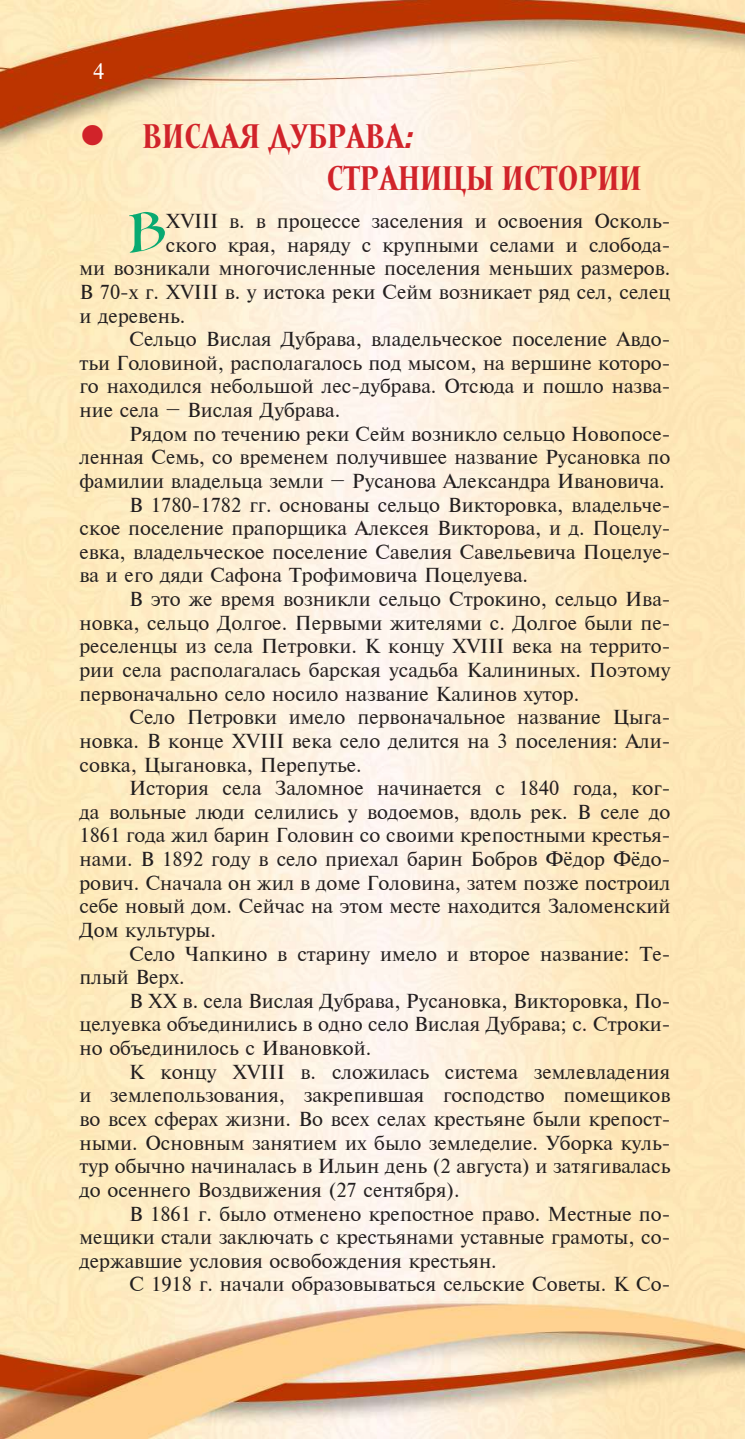
<style>
.page{position:relative;width:745px;height:1439px;background:#fff}
.page>*{position:absolute;margin:0;border:0;box-sizing:border-box;transform-origin:0 0}
.t1{font:50.57px "Arlekino";color:#09aa71}
.t2{font:700 35px/42px "Mramor Medium Pro";color:#d1232a}
.t3{font:21px "Newton C";color:#fff}
.t4{font:19.25px "Newton C";color:#231f20}
.s1{font-family:"Cambria";font-style:italic}
</style>
<div class="page">
<img style="left:0;top:0;width:744px;height:1438px">
<svg style="left:82px;top:125px;width:21px;height:20px"></svg>
<p class="t3" style="left:93px;top:59px;width:13px">4</p>
<h2 class="t2" style="left:326px;top:116px;width:316px;text-indent:-221px">z ВИСЛАЯ ДУБРАВА<span class="s1">:<br></span>СТРАНИЦЫ ИСТОРИИ</h2>
<h1 class="t1" style="left:128px;top:204px;width:39px">В</h1>
<p class="t4" style="left:166px;top:210px;width:506px">XVIII в. в процессе заселения и освоения Осколь-</p>
<p class="t4" style="left:166px;top:233px;width:506px">ского края, наряду с крупными селами и слобода-</p>
<p class="t4" style="left:79px;top:257px;width:592px">ми возникали многочисленные поселения меньших размеров.</p>
<p class="t4" style="left:79px;top:281px;width:592px">В 70-х г. XVIII в. у истока реки Сейм возникает ряд сел, селец</p>
<p class="t4" style="left:79px;top:304px;width:107px">и деревень.</p>
<p class="t4" style="left:129px;top:328px;width:542px">Сельцо Вислая Дубрава, владельческое поселение Авдо-</p>
<p class="t4" style="left:79px;top:352px;width:592px">тьи Головиной, располагалось под мысом, на вершине которо-</p>
<p class="t4" style="left:79px;top:375px;width:592px">го находился небольшой лес-дубрава. Отсюда и пошло назва-</p>
<p class="t4" style="left:79px;top:399px;width:262px">ние села – Вислая Дубрава.</p>
<p class="t4" style="left:129px;top:422px;width:542px">Рядом по течению реки Сейм возникло сельцо Новопосе-</p>
<p class="t4" style="left:79px;top:446px;width:592px">ленная Семь, со временем получившее название Русановка по</p>
<p class="t4" style="left:79px;top:470px;width:586px">фамилии владельца земли – Русанова Александра Ивановича.</p>
<p class="t4" style="left:129px;top:493px;width:542px">В 1780-1782 гг. основаны сельцо Викторовка, владельче-</p>
<p class="t4" style="left:79px;top:517px;width:592px">ское поселение прапорщика Алексея Викторова, и д. Поцелу-</p>
<p class="t4" style="left:79px;top:541px;width:592px">евка, владельческое поселение Савелия Савельевича Поцелуе-</p>
<p class="t4" style="left:79px;top:564px;width:450px">ва и его дяди Сафона Трофимовича Поцелуева.</p>
<p class="t4" style="left:129px;top:588px;width:542px">В это же время возникли сельцо Строкино, сельцо Ива-</p>
<p class="t4" style="left:79px;top:611px;width:592px">новка, сельцо Долгое. Первыми жителями с. Долгое были пе-</p>
<p class="t4" style="left:79px;top:635px;width:592px">реселенцы из села Петровки. К концу XVIII века на террито-</p>
<p class="t4" style="left:79px;top:659px;width:592px">рии села располагалась барская усадьба Калининых. Поэтому</p>
<p class="t4" style="left:79px;top:682px;width:501px">первоначально село носило название Калинов хутор.</p>
<p class="t4" style="left:129px;top:706px;width:542px">Село Петровки имело первоначальное название Цыга-</p>
<p class="t4" style="left:79px;top:730px;width:592px">новка. В конце XVIII века село делится на 3 поселения: Али-</p>
<p class="t4" style="left:79px;top:753px;width:283px">совка, Цыгановка, Перепутье.</p>
<p class="t4" style="left:129px;top:777px;width:542px">История села Заломное начинается с 1840 года, ког-</p>
<p class="t4" style="left:79px;top:800px;width:592px">да вольные люди селились у водоемов, вдоль рек. В селе до</p>
<p class="t4" style="left:79px;top:824px;width:592px">1861 года жил барин Головин со своими крепостными крестья-</p>
<p class="t4" style="left:79px;top:848px;width:592px">нами. В 1892 году в село приехал барин Бобров Фёдор Фёдо-</p>
<p class="t4" style="left:79px;top:871px;width:592px">рович. Сначала он жил в доме Головина, затем позже построил</p>
<p class="t4" style="left:79px;top:895px;width:592px">себе новый дом. Сейчас на этом месте находится Заломенский</p>
<p class="t4" style="left:79px;top:919px;width:138px">Дом культуры.</p>
<p class="t4" style="left:129px;top:942px;width:542px">Село Чапкино в старину имело и второе название: Те-</p>
<p class="t4" style="left:79px;top:966px;width:107px">плый Верх.</p>
<p class="t4" style="left:129px;top:989px;width:542px">В XX в. села Вислая Дубрава, Русановка, Викторовка, По-</p>
<p class="t4" style="left:79px;top:1013px;width:592px">целуевка объединились в одно село Вислая Дубрава; с. Строки-</p>
<p class="t4" style="left:79px;top:1037px;width:293px">но объединилось с Ивановкой.</p>
<p class="t4" style="left:129px;top:1060px;width:542px">К концу XVIII в. сложилась система землевладения</p>
<p class="t4" style="left:79px;top:1084px;width:592px">и землепользования, закрепившая господство помещиков</p>
<p class="t4" style="left:79px;top:1108px;width:592px">во всех сферах жизни. Во всех селах крестьяне были крепост-</p>
<p class="t4" style="left:79px;top:1131px;width:592px">ными. Основным занятием их было земледелие. Уборка куль-</p>
<p class="t4" style="left:79px;top:1155px;width:592px">тур обычно начиналась в Ильин день (2 августа) и затягивалась</p>
<p class="t4" style="left:79px;top:1178px;width:381px">до осеннего Воздвижения (27 сентября).</p>
<p class="t4" style="left:129px;top:1202px;width:542px">В 1861 г. было отменено крепостное право. Местные по-</p>
<p class="t4" style="left:79px;top:1226px;width:592px">мещики стали заключать с крестьянами уставные грамоты, со-</p>
<p class="t4" style="left:79px;top:1249px;width:418px">державшие условия освобождения крестьян.</p>
<p class="t4" style="left:129px;top:1273px;width:542px">С 1918 г. начали образовываться сельские Советы. К Со-</p>
</div>
